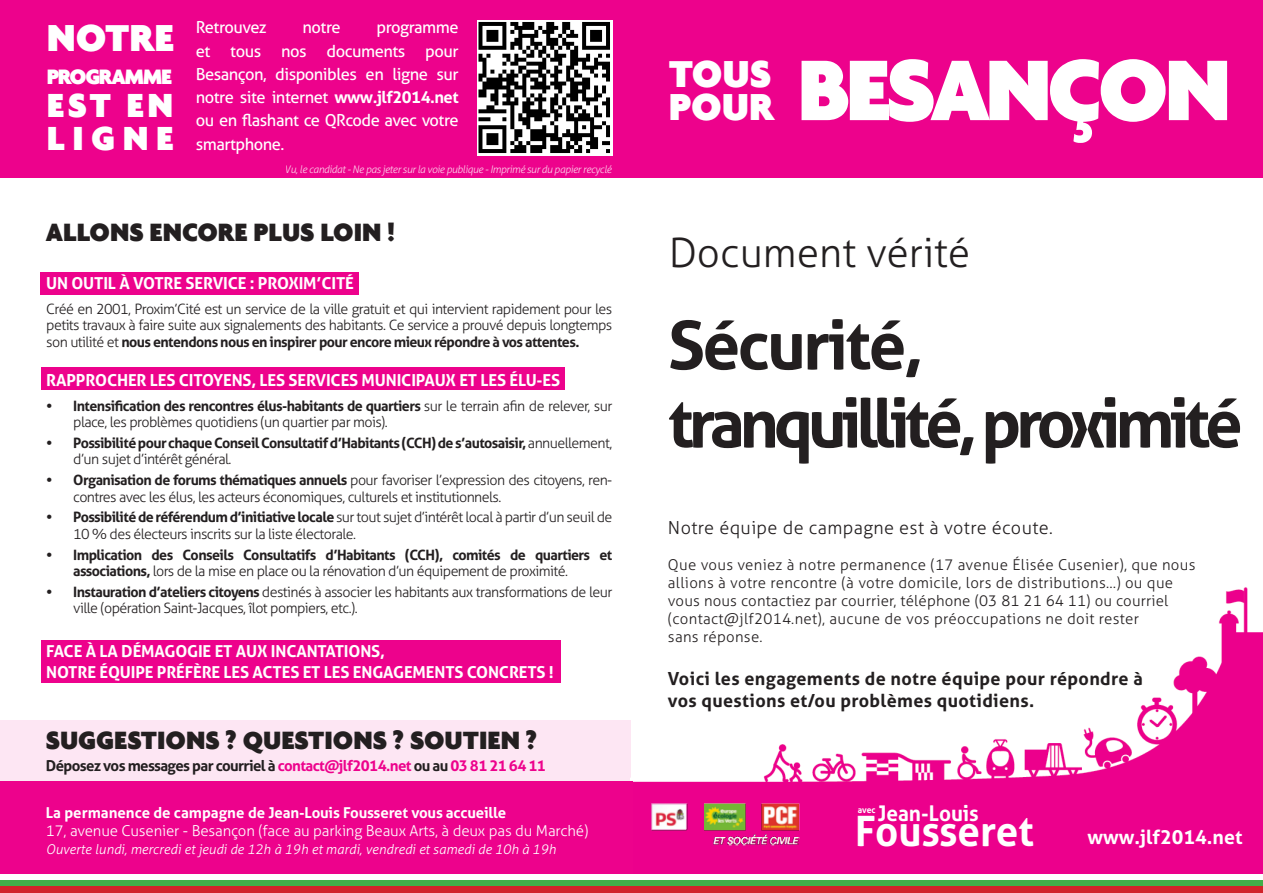
<style>
.page{position:relative;width:1263px;height:893px;background:#fff}
.page>*{position:absolute;margin:0;border:0;box-sizing:border-box;transform-origin:0 0}
.t1{font:900 93px "Agenda";letter-spacing:-.05em;color:#fff}
.t2{font:700 67.5px "Aller";letter-spacing:-.08em;color:#231f20}
.t3{font:700 67.5px "Aller";letter-spacing:-.04em;color:#231f20}
.t4{font:700 42px "Aller";color:#fff;scale:.96 1}
.t5{font:300 40.5px "Aller";color:#231f20}
.t6{font:900 40.5px "Agenda";color:#fff}
.t7{font:900 36px "Agenda";letter-spacing:.21em;color:#fff}
.t8{font:900 27px "Agenda";color:#231f20}
.t9{font:900 22.5px "Agenda";letter-spacing:-.06em;color:#fff}
.t10{font:700 21.6px "Aller";color:#fff;scale:.96 1}
.t11{font:700 19.5px "Aller";color:#fff}
.t12{font:700 18px "Aller";letter-spacing:.02em;color:#231f20}
.t13{font:300 18px "Aller";letter-spacing:.02em;color:#231f20}
.t14{font:700 16.5px "Aller";letter-spacing:-.01em;color:#fff}
.t15{font:16.5px/23.2px "Aller";letter-spacing:-.03em;color:#fff;text-align:justify}
.t16{font:300 15px/18px "Aller";letter-spacing:.02em;color:#231f20}
.t17{font:300 15px "Aller";letter-spacing:-.01em;color:#fff}
.t18{font:700 15px "Aller";letter-spacing:-.04em;color:#231f20}
.t19{font:700 15px "Aller";letter-spacing:-.01em;color:#fff}
.t20{font:300 14.25px/16.5px "Aller";letter-spacing:-.04em;color:#231f20}
.t21{font:700 14.25px/16.5px "Aller";letter-spacing:-.04em;color:#231f20}
.t22{font:italic 300 13.5px "Aller";color:#fff}
.t23{font:italic 300 10.5px "Aller";letter-spacing:-.04em;color:#fff}
.t24{font:700 8.85px "Aller";color:#fff;scale:.96 1}
.s1{font-weight:700}
.s2{font-weight:300}
.s3{color:#ed028c}
</style>
<div class="page">
<div style="left:41px;top:367px;width:524px;height:23px;background:#ed028c"></div>
<div style="left:41px;top:640px;width:519px;height:43px;background:#ed028c"></div>
<div style="left:0;top:721px;width:631px;height:82px;background:#fde6f3"></div>
<img style="left:551px;top:587px;width:712px;height:287px">
<img style="left:639px;top:587px;width:106px;height:287px">
<div style="left:0;top:781px;width:632px;height:112px;background:#ed028c"></div>
<div style="left:0;top:0;width:1263px;height:177px;background:#ed028c"></div>
<img style="left:642px;top:796px;width:161px;height:54px">
<div style="left:0;top:874px;width:1263px;height:7px;background:#fff"></div>
<div style="left:0;top:880px;width:1263px;height:7px;background:#40ae49"></div>
<div style="left:0;top:886px;width:1263px;height:7px;background:#d1232a"></div>
<img style="left:477px;top:20px;width:135px;height:136px">
<div style="left:41px;top:272px;width:318px;height:23px;background:#ed028c"></div>
<p class="t6" style="left:47px;top:13px;width:129px">NOTRE</p>
<p class="t9" style="left:47px;top:63px;width:127px">PROGRAMME</p>
<p class="t7" style="left:47px;top:83px;width:128px">EST EN</p>
<p class="t7" style="left:47px;top:116px;width:128px">LIGNE</p>
<p class="t15" style="left:196px;top:16px;width:72px">Retrouvez</p>
<p class="t15" style="left:303px;top:16px;width:40px">notre</p>
<p class="t15" style="left:196px;top:16px;width:264px;text-indent:181px">programme et tous nos documents pour Besançon, disponibles en ligne sur notre site internet <span class="s1">www.jlf2014.net </span>ou en flashant ce QRcode avec votre smartphone.</p>
<p class="t23" style="left:285px;top:163px;width:328px">Vu, le candidat - Ne pas jeter sur la voie publique - Imprimé sur du papier recyclé</p>
<p class="t8" style="left:46px;top:216px;width:350px">ALLONS ENCORE PLUS LOIN !</p>
<p class="t14" style="left:46px;top:273px;width:309px">UN OUTIL À VOTRE SERVICE : PROXIM’CITÉ</p>
<p class="t20" style="left:46px;top:300px;width:568px;text-align:justify">Créé en 2001, Proxim’Cité est un service de la ville gratuit et qui intervient rapidement pour les petits travaux à faire suite aux signalements des habitants. Ce service a prouvé depuis longtemps son utilité et <span class="s1">nous entendons nous en inspirer pour encore mieux répondre à vos attentes.</span></p>
<p class="t14" style="left:46px;top:370px;width:515px">RAPPROCHER LES CITOYENS, LES SERVICES MUNICIPAUX ET LES ÉLU-ES</p>
<p class="t20" style="left:73px;top:397px;width:541px;text-indent:-27px"><span class="s1">• Intensification des rencontres élus-habitants de quartiers</span> sur le terrain afin de relever, sur place, les problèmes quotidiens (un quartier par mois).</p>
<p class="t21" style="left:73px;top:434px;width:541px;text-indent:-27px">• PossibilitépourchaqueConseilConsultatifd’Habitants(CCH)des’autosaisir,<span class="s2">annuellement, d’un sujet d’intérêt général.</span></p>
<p class="t20" style="left:73px;top:472px;width:541px;text-indent:-27px"><span class="s1">• Organisation de forums thématiques annuels</span> pour favoriser l’expression des citoyens, ren&shy;contres avec les élus, les acteurs économiques, culturels et institutionnels.</p>
<p class="t20" style="left:73px;top:509px;width:541px;text-indent:-27px"><span class="s1">• Possibilité de référendum d’initiative locale</span> sur tout sujet d’intérêt local à partir d’un seuil de<br>10 % des électeurs inscrits sur la liste électorale.</p>
<p class="t21" style="left:73px;top:546px;width:540px;text-indent:-27px">• Implication des Conseils Consultatifs d’Habitants (CCH), comités de quartiers et associations, <span class="s2">lors de la mise en place ou la rénovation d’un équipement de proximité.</span></p>
<p class="t20" style="left:73px;top:584px;width:540px;text-indent:-27px"><span class="s1">• Instauration d’ateliers citoyens</span> destinés à associer les habitants aux transformations de leur ville (opération Saint-Jacques, îlot pompiers, etc.).</p>
<p class="t14" style="left:46px;top:641px;width:340px">FACE À LA DÉMAGOGIE ET AUX INCANTATIONS,</p>
<p class="t14" style="left:46px;top:662px;width:509px">NOTRE ÉQUIPE PRÉFÈRE LES ACTES ET LES ENGAGEMENTS CONCRETS !</p>
<p class="t8" style="left:46px;top:724px;width:493px">SUGGESTIONS ? QUESTIONS ? SOUTIEN ?</p>
<p class="t18" style="left:46px;top:756px;width:501px">Déposez vos messages par courriel à <span class="s3">contact@jlf2014.net</span> ou au <span class="s3">03 81 21 64 11</span></p>
<p class="t19" style="left:46px;top:803px;width:462px">La permanence de campagne de Jean-Louis Fousseret vous accueille</p>
<p class="t17" style="left:46px;top:821px;width:544px">17, avenue Cusenier - Besançon (face au parking Beaux Arts, à deux pas du Marché)</p>
<p class="t22" style="left:46px;top:841px;width:512px">Ouverte lundi, mercredi et jeudi de 12h à 19h et mardi, vendredi et samedi de 10h à 19h</p>
<p class="t6" style="left:669px;top:49px;width:104px">TOUS</p>
<p class="t6" style="left:669px;top:82px;width:107px">POUR</p>
<p class="t1" style="left:797px;top:33px;width:435px">BESANÇON</p>
<p class="t5" style="left:669px;top:228px;width:303px">Document vérité</p>
<p class="t3" style="left:668px;top:304px;width:257px">Sécurité,</p>
<p class="t2" style="left:668px;top:382px;width:576px">tranquillité, proximité</p>
<p class="t13" style="left:668px;top:517px;width:386px">Notre équipe de campagne est à votre écoute.</p>
<p class="t16" style="left:668px;top:556px;width:529px">Que vous veniez à notre permanence (17 avenue Élisée Cusenier), que nous allions à votre rencontre (à votre domicile, lors de distributions…) ou que vous nous contactiez par courrier, téléphone (03 81 21 64 11) ou courriel (contact@jlf2014.net), aucune de vos préoccupations ne doit rester<br>sans réponse.</p>
<p class="t12" style="left:668px;top:668px;width:476px">Voici les engagements de notre équipe pour répondre à</p>
<p class="t12" style="left:668px;top:689px;width:368px">vos questions et/ou problèmes quotidiens.</p>
<p class="t24" style="left:858px;top:805px;width:20px">avec</p>
<h3 class="t10" style="left:878px;top:800px;width:107px">Jean-Louis</h3>
<h3 class="t4" style="left:855px;top:805px;width:187px">Fousseret</h3>
<p class="t11" style="left:1087px;top:825px;width:157px">www.jlf2014.net</p>
</div>
